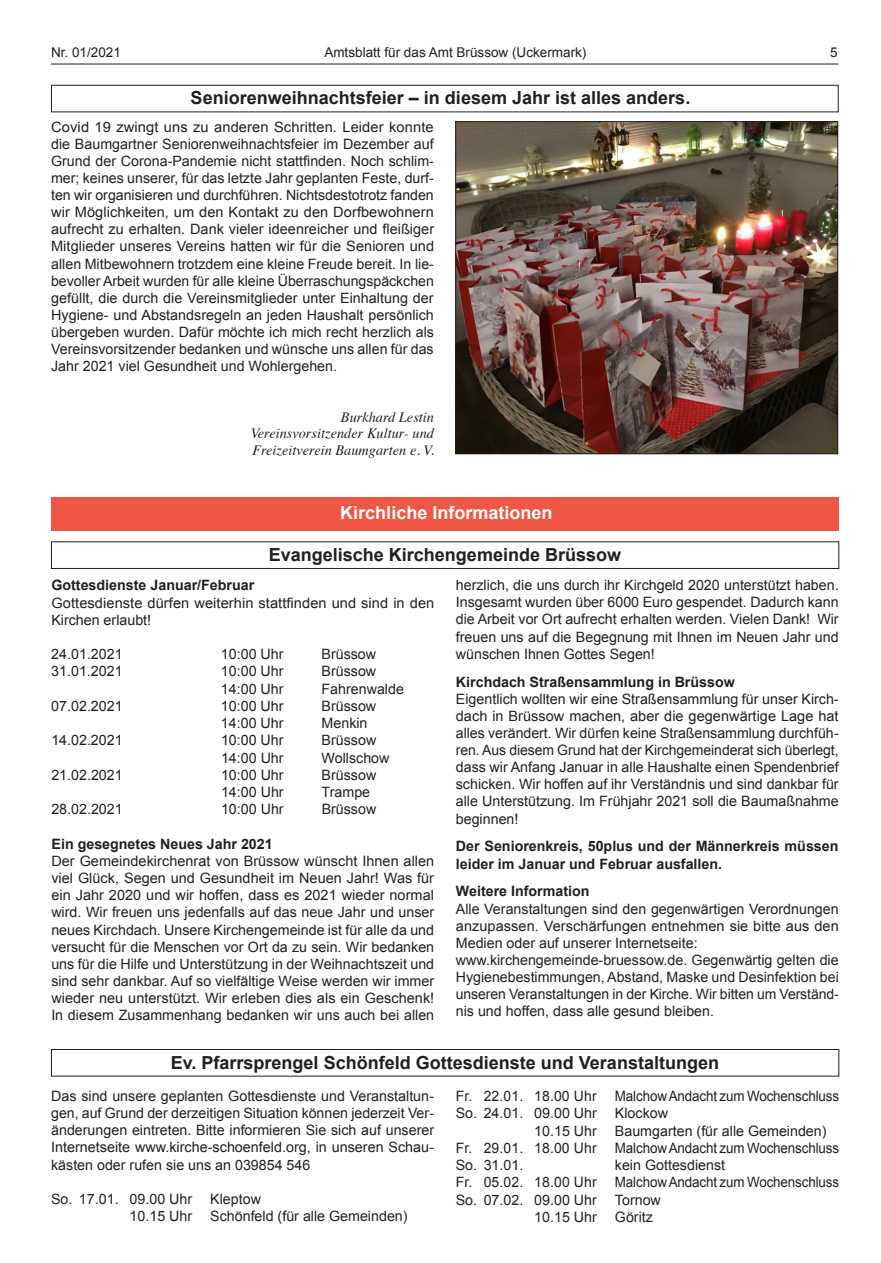
<style>
.page{position:relative;width:881px;height:1263px;background:#fff}
.page>*{position:absolute;margin:0;border:0;box-sizing:border-box;transform-origin:0 0}
.t1{font:700 18px "Arial";color:#231f20}
.t2{font:700 18px "Arial";color:#fff}
.t3{font:14.25px/17.1px "Arial";color:#231f20;text-align:justify}
.t4{font:700 14.25px/17.1px "Arial";color:#231f20}
.t5{font:14.25px "Arial";color:#231f20;scale:.94 1}
.t6{font:italic 14.25px/16.6px "Times";color:#231f20;text-align:justify}
.t7{font:13.5px "Arial";color:#231f20}
</style>
<div class="page">
<hr style="left:51px;top:64px;width:787px;height:1px;background:#231f20">
<img style="left:457px;top:123px;width:378px;height:329px">
<div style="left:455px;top:121px;width:382px;height:333px;border:1px solid #231f20"></div>
<div style="left:51px;top:85px;width:787px;height:27px;border:1px solid #231f20"></div>
<div style="left:51px;top:497px;width:787px;height:34px;background:#f05646"></div>
<div style="left:51px;top:542px;width:787px;height:27px;border:1px solid #231f20"></div>
<div style="left:51px;top:1049px;width:787px;height:27px;border:1px solid #231f20"></div>
<p class="t7" style="left:51px;top:43px;width:71px">Nr. 01/2021</p>
<p class="t7" style="left:324px;top:43px;width:263px">Amtsblatt für das Amt Brüssow (Uckermark)</p>
<p class="t7" style="left:830px;top:43px;width:9px">5</p>
<p class="t1" style="left:190px;top:86px;width:501px">Seniorenweihnachtsfeier – in diesem Jahr ist alles anders.</p>
<p class="t3" style="left:51px;top:118px;width:384px">Covid 19 zwingt uns zu anderen Schritten. Leider konnte die Baumgartner Seniorenweihnachtsfeier im Dezember auf Grund der Corona-Pandemie nicht stattfinden. Noch schlim&shy;mer; keines unserer, für das letzte Jahr geplanten Feste, durf&shy;ten wir organisieren und durchführen. Nichtsdestotrotz fanden wir Möglichkeiten, um den Kontakt zu den Dorfbewohnern aufrecht zu erhalten. Dank vieler ideenreicher und fleißiger Mitglieder unseres Vereins hatten wir für die Senioren und allen Mitbewohnern trotzdem eine kleine Freude bereit. In lie&shy;bevoller Arbeit wurden für alle kleine Überraschungspäckchen gefüllt, die durch die Vereinsmitglieder unter Einhaltung der Hygiene- und Abstandsregeln an jeden Haushalt persönlich übergeben wurden. Dafür möchte ich mich recht herzlich als Vereinsvorsitzender bedanken und wünsche uns allen für das Jahr 2021 viel Gesundheit und Wohlergehen.</p>
<p class="t6" style="left:251px;top:408px;width:185px;text-indent:90px">Burkhard Lestin Vereinsvorsitzender Kultur- und Freizeitverein Baumgarten e. V.</p>
<p class="t2" style="left:340px;top:501px;width:214px">Kirchliche Informationen</p>
<p class="t1" style="left:268px;top:543px;width:354px">Evangelische Kirchengemeinde Brüssow</p>
<p class="t4" style="left:51px;top:577px;width:204px">Gottesdienste Januar/Februar</p>
<p class="t3" style="left:51px;top:594px;width:384px">Gottesdienste dürfen weiterhin stattfinden und sind in den<br>Kirchen erlaubt!</p>
<p class="t3" style="left:51px;top:646px;width:73px">24.01.2021</p>
<p class="t3" style="left:221px;top:646px;width:64px">10:00 Uhr</p>
<p class="t3" style="left:321px;top:646px;width:56px">Brüssow</p>
<p class="t3" style="left:51px;top:663px;width:73px">31.01.2021</p>
<p class="t3" style="left:221px;top:663px;width:64px">10:00 Uhr</p>
<p class="t3" style="left:321px;top:663px;width:56px">Brüssow</p>
<p class="t3" style="left:221px;top:680px;width:64px">14:00 Uhr</p>
<p class="t3" style="left:321px;top:680px;width:84px">Fahrenwalde</p>
<p class="t3" style="left:51px;top:697px;width:73px">07.02.2021</p>
<p class="t3" style="left:221px;top:697px;width:64px">10:00 Uhr</p>
<p class="t3" style="left:321px;top:697px;width:56px">Brüssow</p>
<p class="t3" style="left:221px;top:715px;width:64px">14:00 Uhr</p>
<p class="t3" style="left:321px;top:715px;width:47px">Menkin</p>
<p class="t3" style="left:51px;top:732px;width:73px">14.02.2021</p>
<p class="t3" style="left:221px;top:732px;width:64px">10:00 Uhr</p>
<p class="t3" style="left:321px;top:732px;width:56px">Brüssow</p>
<p class="t3" style="left:221px;top:749px;width:64px">14:00 Uhr</p>
<p class="t3" style="left:321px;top:749px;width:69px">Wollschow</p>
<p class="t3" style="left:51px;top:766px;width:73px">21.02.2021</p>
<p class="t3" style="left:221px;top:766px;width:64px">10:00 Uhr</p>
<p class="t3" style="left:321px;top:766px;width:56px">Brüssow</p>
<p class="t3" style="left:221px;top:784px;width:64px">14:00 Uhr</p>
<p class="t3" style="left:321px;top:784px;width:50px">Trampe</p>
<p class="t3" style="left:51px;top:801px;width:73px">28.02.2021</p>
<p class="t3" style="left:221px;top:801px;width:64px">10:00 Uhr</p>
<p class="t3" style="left:321px;top:801px;width:56px">Brüssow</p>
<p class="t4" style="left:52px;top:836px;width:222px">Ein gesegnetes Neues Jahr 2021</p>
<p class="t3" style="left:51px;top:853px;width:384px">Der Gemeindekirchenrat von Brüssow wünscht Ihnen allen viel Glück, Segen und Gesundheit im Neuen Jahr! Was für ein Jahr 2020 und wir hoffen, dass es 2021 wieder normal wird. Wir freuen uns jedenfalls auf das neue Jahr und unser neues Kirchdach. Unsere Kirchengemeinde ist für alle da und versucht für die Menschen vor Ort da zu sein. Wir bedanken uns für die Hilfe und Unterstützung in der Weihnachtszeit und sind sehr dankbar. Auf so vielfältige Weise werden wir immer wieder neu unterstützt. Wir erleben dies als ein Geschenk!<br>In diesem Zusammenhang bedanken wir uns auch bei allen</p>
<p class="t3" style="left:455px;top:577px;width:384px">herzlich, die uns durch ihr Kirchgeld 2020 unterstützt haben.<br>Insgesamt wurden über 6000 Euro gespendet. Dadurch kann die Arbeit vor Ort aufrecht erhalten werden. Vielen Dank! Wir freuen uns auf die Begegnung mit Ihnen im Neuen Jahr und wünschen Ihnen Gottes Segen!</p>
<p class="t4" style="left:455px;top:673px;width:280px">Kirchdach Straßensammlung in Brüssow</p>
<p class="t3" style="left:455px;top:690px;width:384px">Eigentlich wollten wir eine Straßensammlung für unser Kirch&shy;dach in Brüssow machen, aber die gegenwärtige Lage hat alles verändert. Wir dürfen keine Straßensammlung durchfüh&shy;ren. Aus diesem Grund hat der Kirchgemeinderat sich überlegt, dass wir Anfang Januar in alle Haushalte einen Spendenbrief schicken. Wir hoffen auf ihr Verständnis und sind dankbar für alle Unterstützung. Im Frühjahr 2021 soll die Baumaßnahme beginnen!</p>
<p class="t4" style="left:455px;top:838px;width:384px">Der Seniorenkreis, 50plus und der Männerkreis müssen leider im Januar und Februar ausfallen.</p>
<p class="t4" style="left:455px;top:883px;width:135px">Weitere Information</p>
<p class="t3" style="left:455px;top:900px;width:384px;text-align:left">Alle Veranstaltungen sind den gegenwärtigen Verordnungen anzupassen. Verschärfungen entnehmen sie bitte aus den Medien oder auf unserer Internetseite: www.kirchengemeinde-bruessow.de. Gegenwärtig gelten die Hygienebestimmungen, Abstand, Maske und Desinfektion bei unseren Veranstaltungen in der Kirche. Wir bitten um Verständ&shy;nis und hoffen, dass alle gesund bleiben.</p>
<p class="t1" style="left:171px;top:1050px;width:549px">Ev. Pfarrsprengel Schönfeld Gottesdienste und Veranstaltungen</p>
<p class="t3" style="left:51px;top:1088px;width:384px">Das sind unsere geplanten Gottesdienste und Veranstaltun&shy;gen, auf Grund der derzeitigen Situation können jederzeit Ver&shy;änderungen eintreten. Bitte informieren Sie sich auf unserer Internetseite www.kirche-schoenfeld.org, in unseren Schau&shy;kästen oder rufen sie uns an 039854 546</p>
<p class="t3" style="left:51px;top:1191px;width:143px">So. 17.01. 09.00 Uhr</p>
<p class="t3" style="left:210px;top:1191px;width:52px">Kleptow</p>
<p class="t3" style="left:129px;top:1208px;width:64px">10.15 Uhr</p>
<p class="t3" style="left:210px;top:1208px;width:199px">Schönfeld (für alle Gemeinden)</p>
<p class="t3" style="left:455px;top:1088px;width:142px">Fr. 22.01. 18.00 Uhr</p>
<p class="t5" style="left:614px;top:1087px;width:240px">Malchow Andacht zum Wochenschluss</p>
<p class="t3" style="left:455px;top:1105px;width:143px">So. 24.01. 09.00 Uhr</p>
<p class="t3" style="left:614px;top:1105px;width:55px">Klockow</p>
<p class="t3" style="left:534px;top:1122px;width:64px">10.15 Uhr</p>
<p class="t3" style="left:614px;top:1122px;width:213px">Baumgarten (für alle Gemeinden)</p>
<p class="t3" style="left:455px;top:1139px;width:142px">Fr. 29.01. 18.00 Uhr</p>
<p class="t5" style="left:614px;top:1138px;width:240px">Malchow Andacht zum Wochenschluss</p>
<p class="t3" style="left:455px;top:1157px;width:69px">So. 31.01.</p>
<p class="t3" style="left:614px;top:1157px;width:112px">kein Gottesdienst</p>
<p class="t3" style="left:455px;top:1174px;width:142px">Fr. 05.02. 18.00 Uhr</p>
<p class="t5" style="left:614px;top:1173px;width:240px">Malchow Andacht zum Wochenschluss</p>
<p class="t3" style="left:455px;top:1191px;width:143px">So. 07.02. 09.00 Uhr</p>
<p class="t3" style="left:614px;top:1191px;width:47px">Tornow</p>
<p class="t3" style="left:534px;top:1208px;width:64px">10.15 Uhr</p>
<p class="t3" style="left:614px;top:1208px;width:40px">Göritz</p>
</div>
